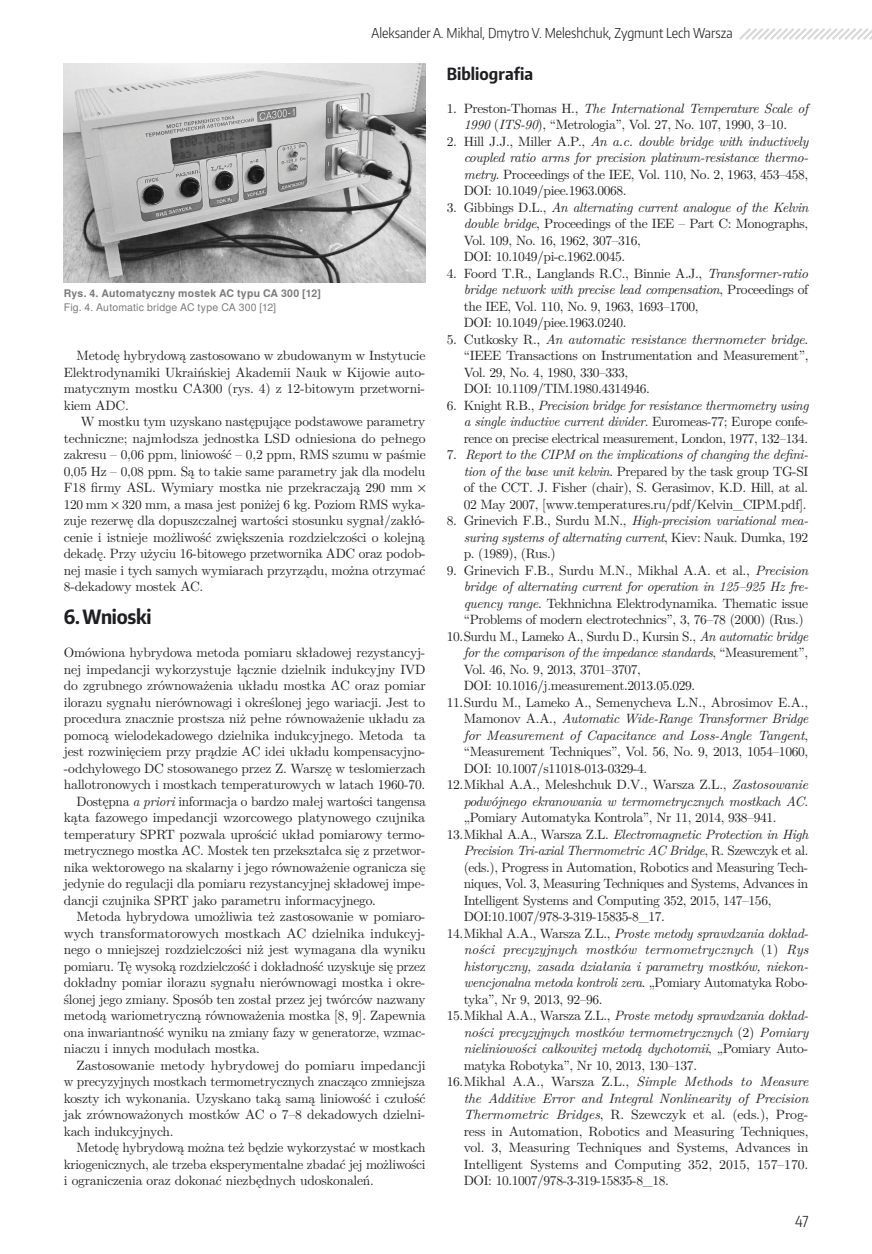
<style>
.page{position:relative;width:872px;height:1254px;background:#fff}
.page>*{position:absolute;margin:0;border:0;box-sizing:border-box;transform-origin:0 0}
.t1{font:700 19.5px "Encode Sans Condensed";letter-spacing:-.015em;color:#1f1e21}
.t2{font:300 15px "Encode Sans Condensed";color:#1f1e21}
.t3{font:13.5px/16.5px "LM Roman 10";letter-spacing:-.015em;color:#1f1e21;text-align:justify}
.t4{font:italic 13.5px/16.5px "LM Roman 10";letter-spacing:-.03em;color:#1f1e21;text-align:justify}
.t5{font:300 13.5px "Encode Sans Condensed";color:#1f1e21}
.t6{font:700 10.5px "Te X Gyre Heros";letter-spacing:.02em;color:#7b7b7d}
.t7{font:10.5px "Te X Gyre Heros";letter-spacing:.02em;color:#7b7b7d}
.s1{font-style:italic}
.s2{font-style:normal}
</style>
<div class="page">
<img style="left:64px;top:63px;width:362px;height:219px">
<svg style="left:739px;top:28px;width:133px;height:12px"></svg>
<p class="t5" style="left:371px;top:28px;width:362px">Aleksander A. Mikhal, Dmytro V. Meleshchuk, Zygmunt Lech Warsza</p>
<p class="t6" style="left:64px;top:289px;width:258px">Rys. 4. Automatyczny mostek AC typu CA 300 [12]</p>
<p class="t7" style="left:64px;top:302px;width:214px">Fig. 4. Automatic bridge AC type CA 300 [12]</p>
<p class="t3" style="left:64px;top:349px;width:363px;text-indent:13px">Metodę hybrydową zastosowano w zbudowanym w Instytucie Elektrodynamiki Ukraińskiej Akademii Nauk w Kijowie auto&shy;matycznym mostku CA300 (rys. 4) z 12-bitowym przetworni&shy;kiem ADC.</p>
<p class="t3" style="left:64px;top:415px;width:363px;text-align:left;text-indent:17px">W mostku tym uzyskano następujące podstawowe parametry techniczne; najmłodsza jednostka LSD odniesiona do pełnego zakresu – 0,06 ppm, liniowość – 0,2 ppm, RMS szumu w paśmie 0,05 Hz – 0,08 ppm. Są to takie same parametry jak dla modelu F18 firmy ASL. Wymiary mostka nie przekraczają 290 mm 120 mm 320 mm, a masa jest poniżej 6 kg. Poziom RMS wyka&shy;zuje rezerwę dla dopuszczalnej wartości stosunku sygnał/zakłó&shy;cenie i istnieje możliwość zwiększenia rozdzielczości o kolejną dekadę. Przy użyciu 16-bitowego przetwornika ADC oraz podob&shy;nej masie i tych samych wymiarach przyrządu, można otrzymać 8-dekadowy mostek AC.</p>
<h1 class="t1" style="left:64px;top:609px;width:89px">6. Wnioski</h1>
<p class="t3" style="left:64px;top:646px;width:363px">Omówiona hybrydowa metoda pomiaru składowej rezystancyj-</p>
<p class="t3" style="left:64px;top:662px;width:363px">nej impedancji wykorzystuje łącznie dzielnik indukcyjny IVD</p>
<p class="t3" style="left:64px;top:679px;width:363px">do zgrubnego zrównoważenia układu mostka AC oraz pomiar</p>
<p class="t3" style="left:64px;top:695px;width:363px">ilorazu sygnału nierównowagi i określonej jego wariacji. Jest to</p>
<p class="t3" style="left:64px;top:712px;width:363px">procedura znacznie prostsza niż pełne równoważenie układu za</p>
<p class="t3" style="left:64px;top:728px;width:363px">pomocą wielodekadowego dzielnika indukcyjnego. Metoda ta</p>
<p class="t3" style="left:64px;top:745px;width:363px">jest rozwinięciem przy prądzie AC idei układu kompensacyjno-</p>
<p class="t3" style="left:64px;top:761px;width:363px">-odchyłowego DC stosowanego przez Z. Warszę w teslomierzach</p>
<p class="t3" style="left:64px;top:778px;width:363px">hallotronowych i mostkach temperaturowych w latach 1960-70.</p>
<p class="t3" style="left:77px;top:794px;width:350px">Dostępna <span class="s1">a priori</span> informacja o bardzo małej wartości tangensa</p>
<p class="t3" style="left:64px;top:811px;width:363px">kąta fazowego impedancji wzorcowego platynowego czujnika</p>
<p class="t3" style="left:64px;top:827px;width:363px">temperatury SPRT pozwala uprościć układ pomiarowy termo-</p>
<p class="t3" style="left:64px;top:844px;width:363px">metrycznego mostka AC. Mostek ten przekształca się z przetwor-</p>
<p class="t3" style="left:64px;top:860px;width:363px">nika wektorowego na skalarny i jego równoważenie ogranicza się</p>
<p class="t3" style="left:64px;top:877px;width:363px">jedynie do regulacji dla pomiaru rezystancyjnej składowej impe-</p>
<p class="t3" style="left:64px;top:893px;width:314px">dancji czujnika SPRT jako parametru informacyjnego.</p>
<p class="t3" style="left:77px;top:910px;width:350px">Metoda hybrydowa umożliwia też zastosowanie w pomiaro-</p>
<p class="t3" style="left:64px;top:926px;width:363px">wych transformatorowych mostkach AC dzielnika indukcyj-</p>
<p class="t3" style="left:64px;top:943px;width:363px">nego o mniejszej rozdzielczości niż jest wymagana dla wyniku</p>
<p class="t3" style="left:64px;top:959px;width:363px">pomiaru. Tę wysoką rozdzielczość i dokładność uzyskuje się przez</p>
<p class="t3" style="left:64px;top:976px;width:363px">dokładny pomiar ilorazu sygnału nierównowagi mostka i okre-</p>
<p class="t3" style="left:64px;top:992px;width:363px">ślonej jego zmiany. Sposób ten został przez jej twórców nazwany</p>
<p class="t3" style="left:64px;top:1009px;width:363px">metodą wariometryczną równoważenia mostka [8, 9]. Zapewnia</p>
<p class="t3" style="left:64px;top:1025px;width:363px">ona inwariantność wyniku na zmiany fazy w generatorze, wzmac-</p>
<p class="t3" style="left:64px;top:1042px;width:198px">niaczu i innych modułach mostka.</p>
<p class="t3" style="left:77px;top:1058px;width:350px">Zastosowanie metody hybrydowej do pomiaru impedancji</p>
<p class="t3" style="left:64px;top:1075px;width:363px">w precyzyjnych mostkach termometrycznych znacząco zmniejsza</p>
<p class="t3" style="left:64px;top:1091px;width:363px">koszty ich wykonania. Uzyskano taką samą liniowość i czułość</p>
<p class="t3" style="left:64px;top:1108px;width:363px">jak zrównoważonych mostków AC o 7–8 dekadowych dzielni-</p>
<p class="t3" style="left:64px;top:1124px;width:111px">kach indukcyjnych.</p>
<p class="t3" style="left:77px;top:1141px;width:350px">Metodę hybrydową można też będzie wykorzystać w mostkach</p>
<p class="t3" style="left:64px;top:1157px;width:363px">kriogenicznych, ale trzeba eksperymentalne zbadać jej możliwości</p>
<p class="t3" style="left:64px;top:1174px;width:312px">i ograniczenia oraz dokonać niezbędnych udoskonaleń.</p>
<p class="t3" style="left:446px;top:101px;width:363px;text-align:center">1. Preston-Thomas H., <span class="s1">The International Temperature Scale of<br>1990</span> (<span class="s1">ITS-90</span>), “Metrologia”, Vol. 27, No. 107, 1990, 3–10.</p>
<p class="t3" style="left:463px;top:134px;width:346px;text-indent:-17px">2. Hill J.J., Miller A.P., <span class="s1">An a.c. double bridge with inductively coupled ratio arms for precision platinum-resistance thermo&shy;metry</span>. Proceedings of the IEE, Vol. 110, No. 2, 1963, 453–458, DOI: 10.1049/piee.1963.0068.</p>
<p class="t3" style="left:463px;top:200px;width:346px;text-align:left;text-indent:-17px">3. Gibbings D.L., <span class="s1">An alternating current analogue of the Kelvin double bridge</span>, Proceedings of the IEE – Part C: Monographs, Vol. 109, No. 16, 1962, 307–316,<br>DOI: 10.1049/pi-c.1962.0045.</p>
<p class="t3" style="left:463px;top:266px;width:346px;text-align:left;text-indent:-17px">4. Foord T.R., Langlands R.C., Binnie A.J., <span class="s1">Transformer-ratio bridge network with precise lead compensation</span>, Proceedings of the IEE, Vol. 110, No. 9, 1963, 1693–1700,<br>DOI: 10.1049/piee.1963.0240.</p>
<p class="t3" style="left:463px;top:332px;width:346px;text-align:left;text-indent:-17px">5. Cutkosky R., <span class="s1">An automatic resistance thermometer bridge</span>. “IEEE Transactions on Instrumentation and Measurement”, Vol. 29, No. 4, 1980, 330–333,<br>DOI: 10.1109/TIM.1980.4314946.</p>
<p class="t3" style="left:463px;top:398px;width:346px;text-indent:-17px">6. Knight R.B., <span class="s1">Precision bridge for resistance thermometry using a single inductive current divider</span>. Euromeas-77; Europe confe&shy;rence on precise electrical measurement, London, 1977, 132–134.</p>
<p class="t3" style="left:463px;top:448px;width:346px;text-indent:-17px">7. <span class="s1">Report to the CIPM on the implications of changing the defini&shy;tion of the base unit kelvin</span>. Prepared by the task group TG-SI of the CCT. J. Fisher (chair), S. Gerasimov, K.D. Hill, at al.<br>02 May 2007, [www.temperatures.ru/pdf/Kelvin_CIPM.pdf].</p>
<p class="t4" style="left:463px;top:514px;width:346px;text-indent:-17px"><span class="s2">8. Grinevich F.B., Surdu M.N.,</span> High-precision variational mea&shy;suring systems of alternating current<span class="s2">, Kiev: Nauk. Dumka, 192 p. (1989), (Rus.)</span></p>
<p class="t3" style="left:463px;top:563px;width:346px;text-indent:-17px">9. Grinevich F.B., Surdu M.N., Mikhal A.A. et al., <span class="s1">Precision bridge of alternating current for operation in 125–925 Hz fre&shy;quency range</span>. Tekhnichna Elektrodynamika. Thematic issue “Problems of modern electrotechnics”, 3, 76–78 (2000) (Rus.)</p>
<p class="t3" style="left:463px;top:629px;width:346px;text-align:left;text-indent:-17px">10. Surdu M., Lameko A., Surdu D., Kursin S., <span class="s1">An automatic bridge for the comparison of the impedance standards</span>, “Measurement”, Vol. 46, No. 9, 2013, 3701–3707,<br>DOI: 10.1016/j.measurement.2013.05.029.</p>
<p class="t3" style="left:463px;top:695px;width:346px;text-indent:-17px">11. Surdu M., Lameko A., Semenycheva L.N., Abrosimov E.A., Mamonov A.A., <span class="s1">Automatic Wide-Range Transformer Bridge for Measurement of Capacitance and Loss-Angle Tangent</span>, “Measurement Techniques”, Vol. 56, No. 9, 2013, 1054–1060, DOI: 10.1007/s11018-013-0329-4.</p>
<p class="t3" style="left:463px;top:778px;width:346px;text-indent:-17px">12. Mikhal A.A., Meleshchuk D.V., Warsza Z.L., <span class="s1">Zastosowanie podwójnego ekranowania w termometrycznych mostkach AC</span>. „Pomiary Automatyka Kontrola”, Nr 11, 2014, 938–941.</p>
<p class="t3" style="left:463px;top:827px;width:346px;text-align:left;text-indent:-17px">13. Mikhal A.A., Warsza Z.L. <span class="s1">Electromagnetic Protection in High Precision Tri-axial Thermometric AC Bridge</span>, R. Szewczyk et al. (eds.), Progress in Automation, Robotics and Measuring Tech&shy;niques, Vol. 3, Measuring Techniques and Systems, Advances in Intelligent Systems and Computing 352, 2015, 147–156, DOI:10.1007/978-3-319-15835-8_17.</p>
<p class="t4" style="left:463px;top:926px;width:346px;text-indent:-17px"><span class="s2">14. Mikhal A.A., Warsza Z.L.,</span> Proste metody sprawdzania dokład&shy;ności precyzyjnych mostków termometrycznych <span class="s2">(1)</span> Rys historyczny, zasada działania i parametry mostków, niekon&shy;wencjonalna metoda kontroli zera<span class="s2">. „Pomiary Automatyka Robo&shy;tyka”, Nr 9, 2013, 92–96.</span></p>
<p class="t4" style="left:463px;top:1009px;width:346px;text-indent:-17px"><span class="s2">15. Mikhal A.A., Warsza Z.L.,</span> Proste metody sprawdzania dokład&shy;ności precyzyjnych mostków termometrycznych <span class="s2">(2)</span> Pomiary nieliniowości całkowitej metodą dychotomii<span class="s2">, „Pomiary Auto&shy;matyka Robotyka”, Nr 10, 2013, 130–137.</span></p>
<p class="t3" style="left:463px;top:1075px;width:346px;text-indent:-17px">16. Mikhal A.A., Warsza Z.L., <span class="s1">Simple Methods to Measure the Additive Error and Integral Nonlinearity of Precision Thermometric Bridges</span>, R. Szewczyk et al. (eds.), Prog&shy;ress in Automation, Robotics and Measuring Techniques, vol. 3, Measuring Techniques and Systems, Advances in Intelligent Systems and Computing 352, 2015, 157–170.<br>DOI: 10.1007/978-3-319-15835-8_18.</p>
<p class="t2" style="left:795px;top:1215px;width:15px">47</p>
</div>
